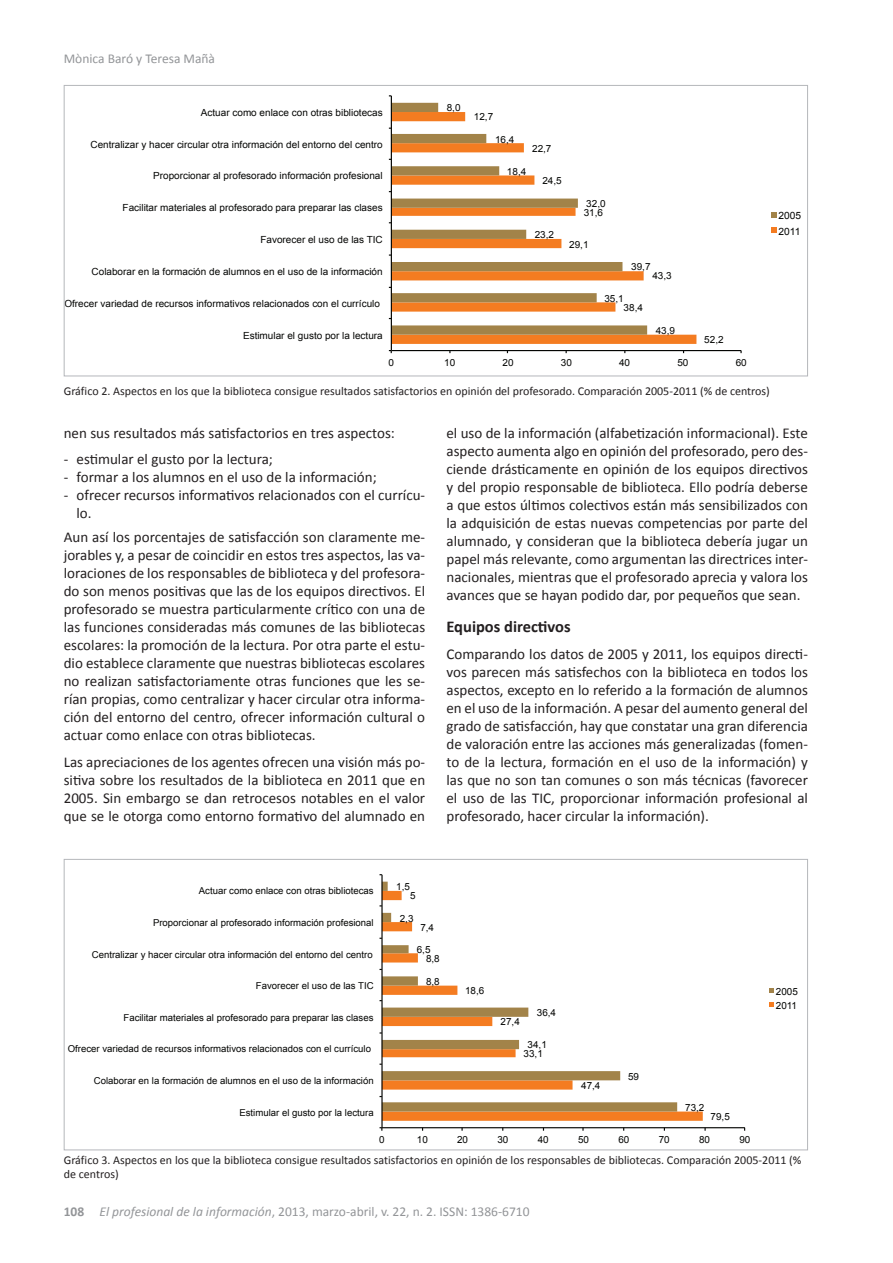
<style>
.page{position:relative;width:893px;height:1263px;background:#fff}
.page>*{position:absolute;margin:0;border:0;box-sizing:border-box;transform-origin:0 0}
.t1{font:700 16.5px "Calibri";color:#231f20}
.t2{font:15px/18px "Calibri";color:#231f20;text-align:justify}
.t3{font:13.5px "Calibri";color:#939598}
.t4{font:12px/14.4px "Calibri";color:#231f20}
.t5{font:10.05px/15.5px "Arial";color:#040503}
.t6{font:9.75px/14.4px "Arial";color:#040503}
.t7{font:9.6px "Arial";color:#040503}
.s1{font-weight:700}
.s2{font-style:italic}
</style>
<div class="page">
<svg style="left:388px;top:95px;width:389px;height:259px"></svg>
<svg style="left:383px;top:1102px;width:320px;height:19px;background:#f18a3b"></svg>
<svg style="left:383px;top:882px;width:294px;height:229px"></svg>
<hr style="left:382px;top:1127px;width:363px;height:1px;background:#040503">
<hr style="left:381px;top:875px;width:2px;height:253px;background:#040503">
<svg style="left:769px;top:988px;width:5px;height:5px"></svg>
<svg style="left:769px;top:1002px;width:5px;height:5px"></svg>
<p class="t3" style="left:64px;top:50px;width:153px">Mònica Baró y Teresa Mañà</p>
<p class="t6" style="left:201px;top:105px;width:183px">Actuar como enlace con otras bibliotecas</p>
<p class="t6" style="left:447px;top:101px;width:15px">8,0</p>
<p class="t6" style="left:474px;top:110px;width:21px">12,7</p>
<p class="t6" style="left:90px;top:137px;width:294px">Centralizar y hacer circular otra información del entorno del centro</p>
<p class="t6" style="left:495px;top:132px;width:21px">16,4</p>
<p class="t6" style="left:532px;top:142px;width:21px">22,7</p>
<p class="t6" style="left:153px;top:169px;width:231px">Proporcionar al profesorado información profesional</p>
<p class="t6" style="left:507px;top:164px;width:21px">18,4</p>
<p class="t6" style="left:542px;top:173px;width:21px">24,5</p>
<p class="t6" style="left:123px;top:201px;width:262px">Facilitar materiales al profesorado para preparar las clases</p>
<p class="t6" style="left:586px;top:196px;width:21px">32,0</p>
<p class="t6" style="left:584px;top:205px;width:21px">31,6</p>
<p class="t6" style="left:260px;top:232px;width:124px">Favorecer el uso de las TIC</p>
<p class="t6" style="left:535px;top:228px;width:21px">23,2</p>
<p class="t6" style="left:569px;top:237px;width:21px">29,1</p>
<p class="t6" style="left:92px;top:264px;width:293px">Colaborar en la formación de alumnos en el uso de la información</p>
<p class="t6" style="left:631px;top:260px;width:21px">39,7</p>
<p class="t6" style="left:652px;top:269px;width:21px">43,3</p>
<p class="t6" style="left:64px;top:296px;width:317px">Ofrecer variedad de recursos informativos relacionados con el currículo</p>
<p class="t6" style="left:604px;top:292px;width:21px">35,1</p>
<p class="t6" style="left:624px;top:301px;width:21px">38,4</p>
<p class="t6" style="left:243px;top:328px;width:141px">Estimular el gusto por la lectura</p>
<p class="t6" style="left:656px;top:323px;width:21px">43,9</p>
<p class="t6" style="left:704px;top:333px;width:21px">52,2</p>
<p class="t6" style="left:389px;top:356px;width:7px">0</p>
<p class="t6" style="left:444px;top:356px;width:13px">10</p>
<p class="t6" style="left:502px;top:356px;width:13px">20</p>
<p class="t6" style="left:561px;top:356px;width:13px">30</p>
<p class="t6" style="left:619px;top:356px;width:13px">40</p>
<p class="t6" style="left:677px;top:356px;width:13px">50</p>
<p class="t6" style="left:736px;top:356px;width:13px">60</p>
<p class="t5" style="left:778px;top:208px;width:24px">2005<br>2011</p>
<p class="t4" style="left:64px;top:383px;width:708px">Gráfico 2. Aspectos en los que la biblioteca consigue resultados satisfactorios en opinión del profesorado. Comparación 2005-2011 (% de centros)</p>
<p class="t2" style="left:64px;top:424px;width:333px">nen sus resultados más satisfactorios en tres aspectos:</p>
<p class="t2" style="left:64px;top:450px;width:211px">- estimular el gusto por la lectura;</p>
<p class="t2" style="left:64px;top:468px;width:314px">- formar a los alumnos en el uso de la información;</p>
<p class="t2" style="left:77px;top:486px;width:350px;text-indent:-13px">- ofrecer recursos informativos relacionados con el currícu&shy;lo.</p>
<p class="t2" style="left:64px;top:528px;width:363px">Aun así los porcentajes de satisfacción son claramente me&shy;jorables y, a pesar de coincidir en estos tres aspectos, las va&shy;loraciones de los responsables de biblioteca y del profesora&shy;do son menos positivas que las de los equipos directivos. El profesorado se muestra particularmente crítico con una de las funciones consideradas más comunes de las bibliotecas escolares: la promoción de la lectura. Por otra parte el estu&shy;dio establece claramente que nuestras bibliotecas escolares no realizan satisfactoriamente otras funciones que les se&shy;rían propias, como centralizar y hacer circular otra informa&shy;ción del entorno del centro, ofrecer información cultural o actuar como enlace con otras bibliotecas.</p>
<p class="t2" style="left:64px;top:753px;width:363px">Las apreciaciones de los agentes ofrecen una visión más po&shy;sitiva sobre los resultados de la biblioteca en 2011 que en 2005. Sin embargo se dan retrocesos notables en el valor que se le otorga como entorno formativo del alumnado en</p>
<p class="t2" style="left:446px;top:424px;width:363px">el uso de la información (alfabetización informacional). Este aspecto aumenta algo en opinión del profesorado, pero des&shy;ciende drásticamente en opinión de los equipos directivos y del propio responsable de biblioteca. Ello podría deberse a que estos últimos colectivos están más sensibilizados con la adquisición de estas nuevas competencias por parte del alumnado, y consideran que la biblioteca debería jugar un papel más relevante, como argumentan las directrices inter&shy;nacionales, mientras que el profesorado aprecia y valora los avances que se hayan podido dar, por pequeños que sean.</p>
<p class="t1" style="left:446px;top:616px;width:126px">Equipos directivos</p>
<p class="t2" style="left:446px;top:645px;width:363px">Comparando los datos de 2005 y 2011, los equipos directi&shy;vos parecen más satisfechos con la biblioteca en todos los aspectos, excepto en lo referido a la formación de alumnos en el uso de la información. A pesar del aumento general del grado de satisfacción, hay que constatar una gran diferencia de valoración entre las acciones más generalizadas (fomen&shy;to de la lectura, formación en el uso de la información) y las que no son tan comunes o son más técnicas (favorecer el uso de las TIC, proporcionar información profesional al profesorado, hacer circular la información).</p>
<p class="t7" style="left:199px;top:885px;width:176px">Actuar como enlace con otras bibliotecas</p>
<p class="t6" style="left:396px;top:879px;width:15px">1,5</p>
<p class="t6" style="left:410px;top:888px;width:7px">5</p>
<p class="t7" style="left:153px;top:916px;width:222px">Proporcionar al profesorado información profesional</p>
<p class="t6" style="left:400px;top:911px;width:15px">2,3</p>
<p class="t6" style="left:420px;top:920px;width:15px">7,4</p>
<p class="t7" style="left:92px;top:948px;width:282px">Centralizar y hacer circular otra información del entorno del centro</p>
<p class="t6" style="left:417px;top:943px;width:15px">6,5</p>
<p class="t6" style="left:426px;top:952px;width:15px">8,8</p>
<p class="t7" style="left:256px;top:979px;width:119px">Favorecer el uso de las TIC</p>
<p class="t6" style="left:426px;top:974px;width:15px">8,8</p>
<p class="t6" style="left:465px;top:983px;width:21px">18,6</p>
<p class="t7" style="left:123px;top:1011px;width:251px">Facilitar materiales al profesorado para preparar las clases</p>
<p class="t6" style="left:501px;top:1015px;width:21px">27,4</p>
<p class="t6" style="left:537px;top:1006px;width:21px">36,4</p>
<p class="t7" style="left:68px;top:1043px;width:305px">Ofrecer variedad de recursos informativos relacionados con el currículo</p>
<p class="t6" style="left:528px;top:1037px;width:21px">34,1</p>
<p class="t6" style="left:524px;top:1046px;width:21px">33,1</p>
<p class="t7" style="left:94px;top:1074px;width:281px">Colaborar en la formación de alumnos en el uso de la información</p>
<p class="t6" style="left:581px;top:1078px;width:21px">47,4</p>
<p class="t6" style="left:628px;top:1069px;width:12px">59</p>
<p class="t7" style="left:239px;top:1106px;width:136px">Estimular el gusto por la lectura</p>
<p class="t6" style="left:685px;top:1101px;width:21px">73,2</p>
<p class="t6" style="left:711px;top:1110px;width:21px">79,5</p>
<p class="t6" style="left:379px;top:1133px;width:7px">0</p>
<p class="t6" style="left:417px;top:1133px;width:12px">10</p>
<p class="t6" style="left:457px;top:1133px;width:12px">20</p>
<p class="t6" style="left:497px;top:1133px;width:12px">30</p>
<p class="t6" style="left:538px;top:1133px;width:12px">40</p>
<p class="t6" style="left:578px;top:1133px;width:12px">50</p>
<p class="t6" style="left:618px;top:1133px;width:12px">60</p>
<p class="t6" style="left:659px;top:1133px;width:12px">70</p>
<p class="t6" style="left:699px;top:1133px;width:12px">80</p>
<p class="t6" style="left:739px;top:1133px;width:12px">90</p>
<p class="t6" style="left:776px;top:984px;width:23px">2005<br>2011</p>
<p class="t4" style="left:64px;top:1152px;width:739px">Gráfico 3. Aspectos en los que la biblioteca consigue resultados satisfactorios en opinión de los responsables de bibliotecas. Comparación 2005-2011 (% de centros)</p>
<p class="t3" style="left:64px;top:1203px;width:467px"><span class="s1">108</span> <span class="s2">El profesional de la información</span>, 2013, marzo-abril, v. 22, n. 2. ISSN: 1386-6710</p>
</div>
